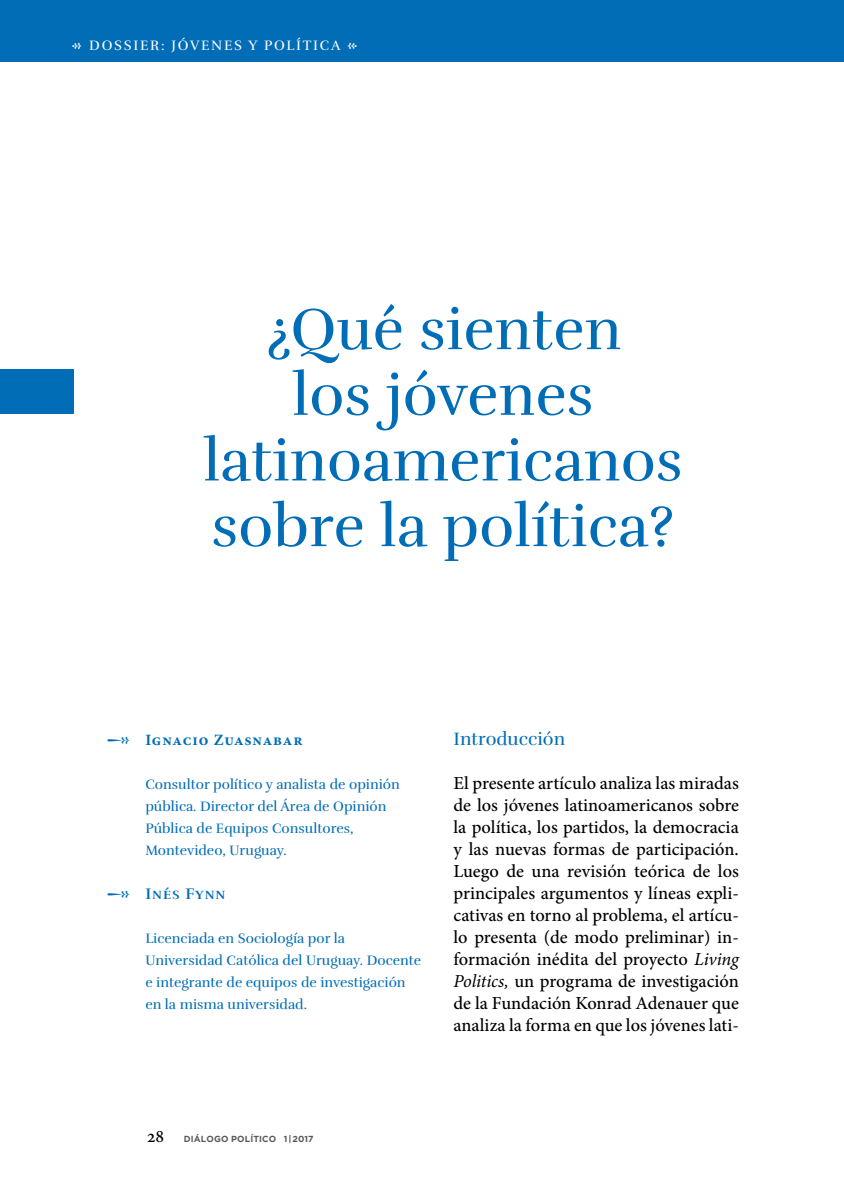
<style>
.page{position:relative;width:844px;height:1191px;background:#fff}
.page>*{position:absolute;margin:0;border:0;box-sizing:border-box;transform-origin:0 0}
.t1{font:59.5px/65.6px "Rufina";color:#006db6;text-align:center}
.t2{font:500 18.38px/22.1px "Minion Pro";color:#000;text-align:justify}
.t3{font:18.38px "Rufina";color:#006db6}
.t4{font:700 15.75px "Minion Pro";letter-spacing:.05em;color:#006db6}
.t5{font:700 15.75px "Rufina";letter-spacing:.06em;color:#006db6}
.t6{font:14px/22.1px "Rufina";color:#006db6}
.t7{font:14px "Rufina";letter-spacing:.12em;color:#fff}
.t8{font:700 8.75px "Gotham";letter-spacing:.015em;color:#58595b}
.s1{font-weight:400;font-style:italic}
</style>
<div class="page">
<div style="left:0;top:0;width:843px;height:62px;background:#006db6"></div>
<div style="left:0;top:370px;width:73px;height:44px;background:#006db6"></div>
<p class="t7" style="left:89px;top:36px;width:252px">Dossier: Jóvenes y política</p>
<h1 class="t1" style="left:203px;top:297px;width:480px">¿Qué sienten<br>los jóvenes latinoamericanos sobre la política?</h1>
<p class="t4" style="left:145px;top:728px;width:159px">Ignacio Zuasnabar</p>
<p class="t6" style="left:145px;top:773px;width:256px">Consultor político y analista de opinión pública. Director del Área de Opinión Pública de Equipos Consultores, Montevideo, Uruguay.</p>
<p class="t5" style="left:145px;top:884px;width:82px">Inés Fynn</p>
<p class="t6" style="left:145px;top:927px;width:277px">Licenciada en Sociología por la Universidad Católica del Uruguay. Docente e integrante de equipos de investigación en la misma universidad.</p>
<p class="t3" style="left:453px;top:727px;width:113px">Introducción</p>
<p class="t2" style="left:453px;top:772px;width:287px">El presente artículo analiza las miradas de los jóvenes latinoamericanos sobre la política, los partidos, la democracia y las nuevas formas de participación.<br>Luego de una revisión teórica de los principales argumentos y líneas expli&shy;cativas en torno al problema, el artícu&shy;lo presenta (de modo preliminar) in&shy;formación inédita del proyecto <span class="s1">Living Politics,</span> un programa de investigación de la Fundación Konrad Adenauer que analiza la forma en que los jóvenes lati-</p>
<p class="t2" style="left:147px;top:1124px;width:19px">28</p>
<p class="t8" style="left:184px;top:1133px;width:131px">DIÁLOGO POLÍTICO 1 |2017</p>
</div>
